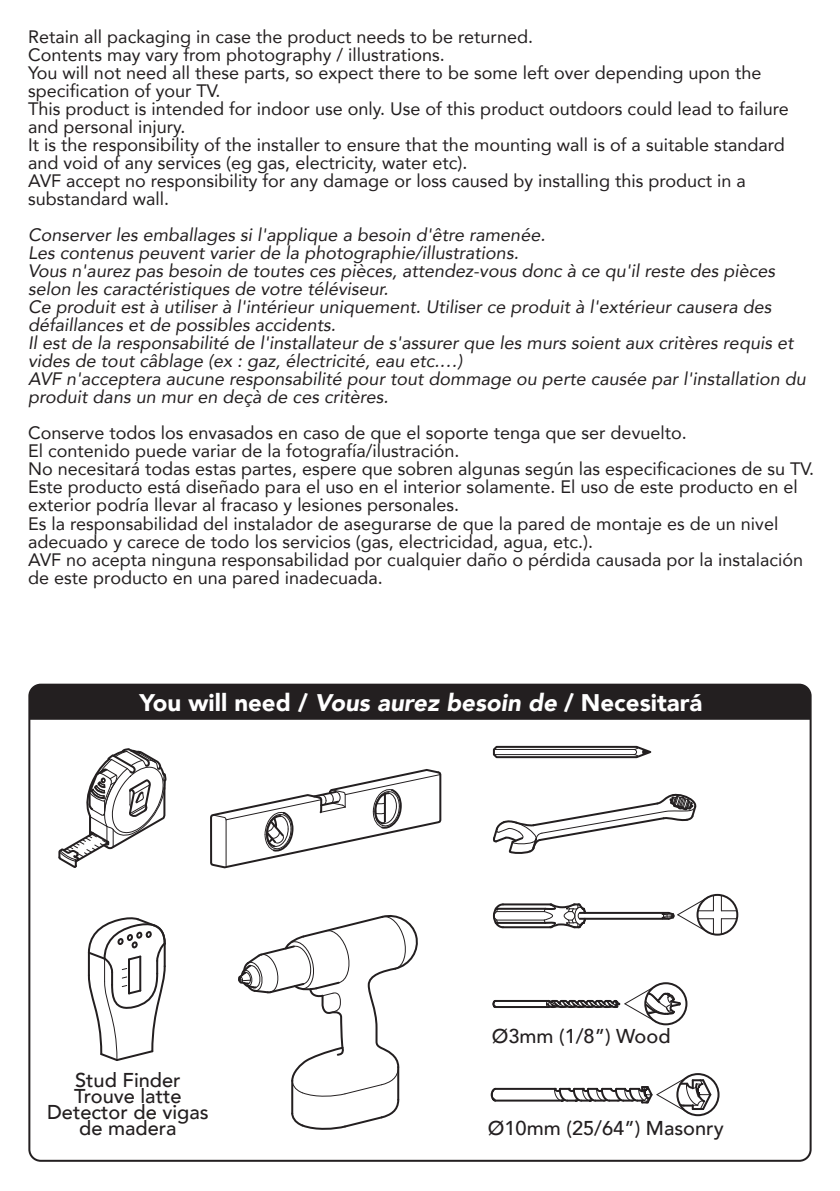
<style>
.page{position:relative;width:840px;height:1191px;background:#fff}
.page>*{position:absolute;margin:0;border:0;box-sizing:border-box;transform-origin:0 0}
.t1{font:900 24px "Avenir";color:#fff}
.t2{font:500 20px/16px "Avenir";color:#231f20;text-align:center}
.t3{font:18px/18px "Avenir";color:#231f20}
.t4{font:italic 18px/18px "Avenir";color:#231f20}
.s1{font-style:italic}
</style>
<div class="page">
<div style="left:29px;top:684px;width:781px;height:36px;background:#231f20"></div>
<hr style="left:496px;top:919px;width:48px;height:1px;background:#231f20">
<hr style="left:496px;top:911px;width:48px;height:1px;background:#231f20">
<svg style="left:720px;top:918px;width:16px;height:16px"></svg>
<svg style="left:720px;top:895px;width:16px;height:16px"></svg>
<svg style="left:492px;top:903px;width:12px;height:26px"></svg>
<hr style="left:502px;top:903px;width:48px;height:2px;background:#231f20">
<hr style="left:497px;top:907px;width:48px;height:2px;background:#231f20">
<hr style="left:497px;top:922px;width:48px;height:2px;background:#231f20">
<hr style="left:502px;top:926px;width:48px;height:2px;background:#231f20">
<svg style="left:543px;top:903px;width:44px;height:26px"></svg>
<hr style="left:579px;top:912px;width:89px;height:2px;background:#231f20">
<hr style="left:579px;top:917px;width:89px;height:2px;background:#231f20">
<svg style="left:661px;top:895px;width:52px;height:39px"></svg>
<div style="left:696px;top:894px;width:41px;height:41px;border:2px solid #231f20;border-radius:50%"></div>
<svg style="left:58px;top:748px;width:109px;height:120px"></svg>
<svg style="left:238px;top:915px;width:180px;height:215px"></svg>
<svg style="left:210px;top:769px;width:232px;height:100px"></svg>
<svg style="left:492px;top:745px;width:160px;height:14px"></svg>
<svg style="left:493px;top:793px;width:204px;height:61px"></svg>
<hr style="left:495px;top:1000px;width:52px;height:2px;background:#231f20">
<hr style="left:495px;top:1006px;width:52px;height:2px;background:#231f20">
<svg style="left:492px;top:1000px;width:4px;height:8px"></svg>
<svg style="left:546px;top:984px;width:135px;height:39px"></svg>
<div style="left:644px;top:982px;width:43px;height:43px;border:2px solid #231f20;border-radius:50%"></div>
<hr style="left:495px;top:1099px;width:66px;height:2px;background:#231f20">
<hr style="left:495px;top:1087px;width:59px;height:2px;background:#231f20">
<svg style="left:490px;top:1087px;width:7px;height:15px"></svg>
<div style="left:676px;top:1073px;width:43px;height:43px;border:2px solid #231f20;border-radius:50%"></div>
<svg style="left:552px;top:1075px;width:160px;height:39px"></svg>
<svg style="left:87px;top:917px;width:79px;height:144px"></svg>
<p class="t3" style="left:28px;top:28px;width:761px">Retain all packaging in case the product needs to be returned.<br>Contents may vary from photography / illustrations.<br>You will not need all these parts, so expect there to be some left over depending upon the specification of your TV.<br>This product is intended for indoor use only. Use of this product outdoors could lead to failure and personal injury.<br>It is the responsibility of the installer to ensure that the mounting wall is of a suitable standard and void of any services (eg gas, electricity, water etc).<br>AVF accept no responsibility for any damage or loss caused by installing this product in a substandard wall.</p>
<p class="t4" style="left:28px;top:226px;width:778px">Conserver les emballages si l'applique a besoin d'être ramenée.<br>Les contenus peuvent varier de la photographie/illustrations.<br>Vous n'aurez pas besoin de toutes ces pièces, attendez-vous donc à ce qu'il reste des pièces selon les caractéristiques de votre téléviseur.<br>Ce produit est à utiliser à l'intérieur uniquement. Utiliser ce produit à l'extérieur causera des défaillances et de possibles accidents.<br>Il est de la responsabilité de l'installateur de s'assurer que les murs soient aux critères requis et vides de tout câblage (ex : gaz, électricité, eau etc.…)<br>AVF n'acceptera aucune responsabilité pour tout dommage ou perte causée par l'installation du produit dans un mur en deçà de ces critères.</p>
<p class="t3" style="left:28px;top:424px;width:787px">Conserve todos los envasados en caso de que el soporte tenga que ser devuelto.<br>El contenido puede variar de la fotografía/ilustración.<br>No necesitará todas estas partes, espere que sobren algunas según las especificaciones de su TV.<br>Este producto está diseñado para el uso en el interior solamente. El uso de este producto en el exterior podría llevar al fracaso y lesiones personales.<br>Es la responsabilidad del instalador de asegurarse de que la pared de montaje es de un nivel adecuado y carece de todo los servicios (gas, electricidad, agua, etc.).<br>AVF no acepta ninguna responsabilidad por cualquier daño o pérdida causada por la instalación de este producto en una pared inadecuada.</p>
<p class="t1" style="left:139px;top:682px;width:564px">You will need / <span class="s1">Vous aurez besoin de</span> / Necesitará</p>
<p class="t2" style="left:47px;top:1071px;width:163px">Stud Finder<br>Trouve latte<br>Detector de vigas de madera</p>
<p class="t2" style="left:491px;top:1026px;width:180px">Ø3mm (1/8”) Wood</p>
<p class="t2" style="left:487px;top:1119px;width:237px">Ø10mm (25/64”) Masonry</p>
</div>
